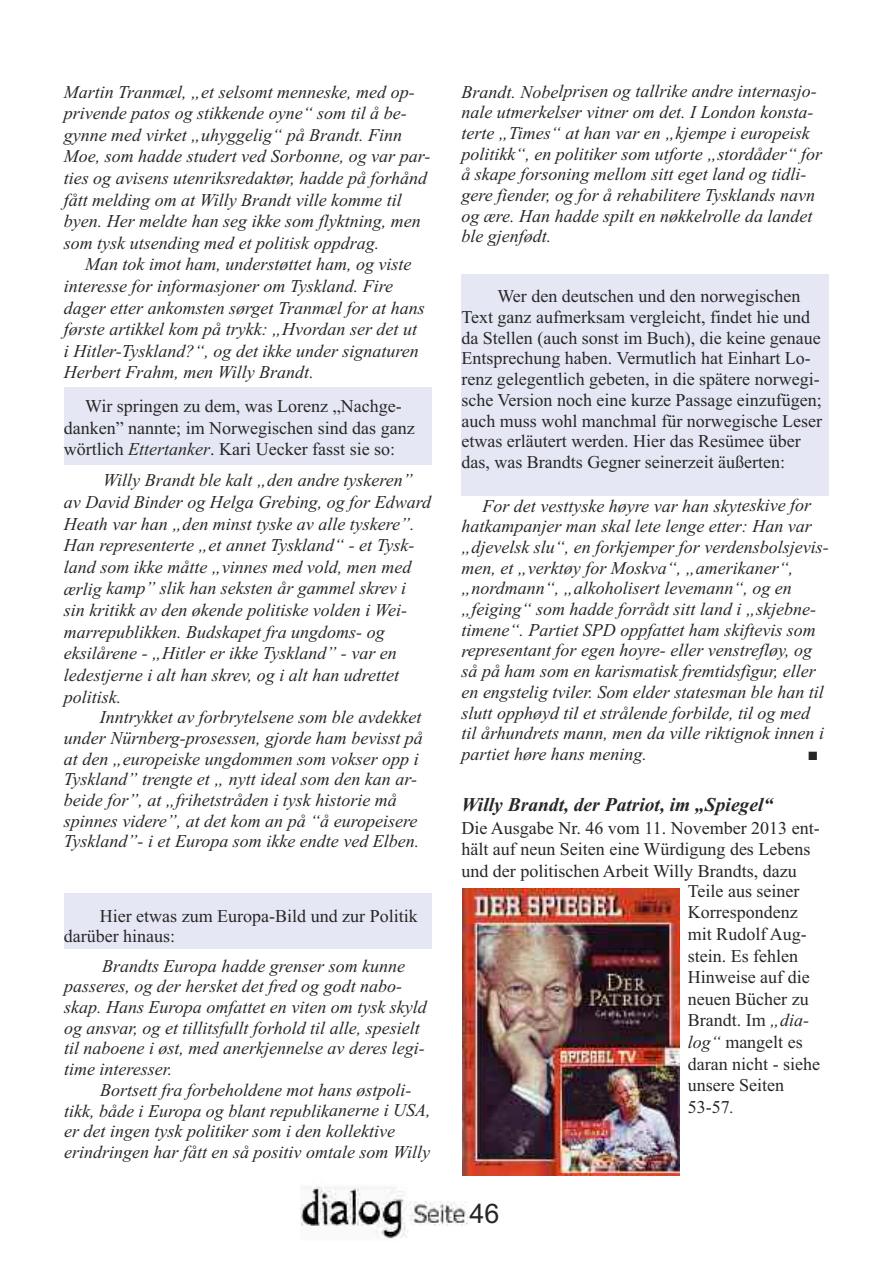
<style>
.page{position:relative;width:893px;height:1263px;background:#fff}
.page>*{position:absolute;margin:0;border:0;box-sizing:border-box;transform-origin:0 0}
.t1{font:27px "Arial";color:#272627}
.t2{font:italic 700 19.5px "Times New Roman";color:#272627}
.t3{font:italic 18px/20.7px "Times New Roman";color:#272627}
.t4{font:18px/21.6px "Times New Roman";color:#272627}
.s1{font-style:italic}
.s2{font-style:normal;color:#fff}
</style>
<div class="page">
<img style="left:301px;top:1186px;width:168px;height:53px">
<div style="left:64px;top:387px;width:368px;height:78px;background:#e5e8f4"></div>
<div style="left:64px;top:894px;width:368px;height:55px;background:#e5e8f4"></div>
<div style="left:461px;top:274px;width:368px;height:221px;background:#e5e8f4"></div>
<img style="left:463px;top:888px;width:216px;height:288px">
<p class="t3" style="left:64px;top:81px;width:368px;line-height:21.6px">Martin Tranmæl, „et selsomt menneske, med op&shy;privende patos og stikkende oyne“ som til å be&shy;gynne med virket „uhyggelig“ på Brandt. Finn Moe, som hadde studert ved Sorbonne, og var par&shy;ties og avisens utenriksredaktør, hadde på forhånd fått melding om at Willy Brandt ville komme til byen. Her meldte han seg ikke som flyktning, men som tysk utsending med et politisk oppdrag.</p>
<p class="t3" style="left:64px;top:253px;width:362px;line-height:21.6px;text-indent:21px">Man tok imot ham, understøttet ham, og viste interesse for informasjoner om Tyskland. Fire dager etter ankomsten sørget Tranmæl for at hans første artikkel kom på trykk: „Hvordan ser det ut i Hitler-Tyskland?“, og det ikke under signaturen Herbert Frahm, men Willy Brandt.</p>
<p class="t4" style="left:64px;top:395px;width:352px;text-indent:21px">Wir springen zu dem, was Lorenz „Nachge&shy;danken” nannte; im Norwegischen sind das ganz wörtlich <span class="s1">Ettertanker</span>. Kari Uecker fasst sie so:</p>
<p class="t3" style="left:64px;top:469px;width:369px;line-height:21.6px;text-indent:39px">Willy Brandt ble kalt „den andre tyskeren” av David Binder og Helga Grebing, og for Edward Heath var han „den minst tyske av alle tyskere”.<br>Han representerte „et annet Tyskland“ - et Tysk&shy;land som ikke måtte „vinnes med vold, men med ærlig kamp” slik han seksten år gammel skrev i sin kritikk av den økende politiske volden i Wei&shy;marrepublikken. Budskapet fra ungdoms- og eksilårene - „Hitler er ikke Tyskland” - var en ledestjerne i alt han skrev, og i alt han udrettet politisk.</p>
<p class="t3" style="left:64px;top:707px;width:360px;text-indent:36px">Inntrykket av forbrytelsene som ble avdekket under Nürnberg-prosessen, gjorde ham bevisst på at den „europeiske ungdommen som vokser opp i Tyskland” trengte et „ nytt ideal som den kan ar&shy;beide for”, at „frihetstråden i tysk historie må spinnes videre”, at det kom an på “å europeisere Tyskland”- i et Europa som ikke endte ved Elben.</p>
<p class="t4" style="left:64px;top:905px;width:355px;line-height:20.7px;text-indent:36px">Hier etwas zum Europa-Bild und zur Politik darüber hinaus:</p>
<p class="t3" style="left:64px;top:955px;width:364px;text-indent:38px">Brandts Europa hadde grenser som kunne passeres, og der hersket det fred og godt nabo&shy;skap. Hans Europa omfattet en viten om tysk skyld og ansvar, og et tillitsfullt forhold til alle, spesielt til naboene i øst, med anerkjennelse av deres legi&shy;time interesser.</p>
<p class="t3" style="left:64px;top:1079px;width:368px;text-indent:36px">Bortsett fra forbeholdene mot hans østpoli&shy;tikk, både i Europa og blant republikanerne i USA, er det ingen tysk politiker som i den kollektive erindringen har fått en så positiv omtale som Willy</p>
<p class="t3" style="left:461px;top:81px;width:362px">Brandt. Nobelprisen og tallrike andre internasjo&shy;nale utmerkelser vitner om det. I London konsta&shy;terte „Times“ at han var en „kjempe i europeisk politikk“, en politiker som utforte „stordåder“ for å skape forsoning mellom sitt eget land og tidli&shy;gere fiender, og for å rehabilitere Tysklands navn og ære. Han hadde spilt en nøkkelrolle da landet ble gjenfødt.</p>
<p class="t4" style="left:461px;top:286px;width:362px;line-height:20.7px;text-indent:36px">Wer den deutschen und den norwegischen Text ganz aufmerksam vergleicht, findet hie und da Stellen (auch sonst im Buch), die keine genaue Entsprechung haben. Vermutlich hat Einhart Lo&shy;renz gelegentlich gebeten, in die spätere norwegi&shy;sche Version noch eine kurze Passage einzufügen; auch muss wohl manchmal für norwegische Leser etwas erläutert werden. Hier das Resümee über das, was Brandts Gegner seinerzeit äußerten:</p>
<p class="t3" style="left:461px;top:495px;width:369px"><span class="s2">for</span>For det vesttyske høyre var han skyteskive for hatkampanjer man skal lete lenge etter: Han var „djevelsk slu“, en forkjemper for verdensbolsjevis&shy;men, et „verktøy for Moskva“, „amerikaner“, „nordmann“, „alkoholisert levemann“, og en „feiging“ som hadde forrådt sitt land i „skjebne&shy;timene“. Partiet SPD oppfattet ham skiftevis som representant for egen hoyre- eller venstrefløy, og så på ham som en karismatisk fremtidsfigur, eller en engstelig tviler. Som elder statesman ble han til slutt opphøyd til et strålende forbilde, til og med til århundrets mann, men da ville riktignok innen i partiet høre hans mening.</p>
<p class="t3" style="left:809px;top:743px;width:12px">■</p>
<p class="t2" style="left:461px;top:793px;width:313px">Willy Brandt, der Patriot, im „Spiegel“</p>
<p class="t4" style="left:461px;top:817px;width:360px">Die Ausgabe Nr. 46 vom 11. November 2013 ent&shy;hält auf neun Seiten eine Würdigung des Lebens und der politischen Arbeit Willy Brandts, dazu</p>
<p class="t4" style="left:688px;top:880px;width:134px">Teile aus seiner<br>Korrespondenz mit Rudolf Aug&shy;stein. Es fehlen<br>Hinweise auf die neuen Bücher zu<br>Brandt. Im <span class="s1">„dia&shy;log“</span> mangelt es daran nicht - siehe unsere Seiten<br>53-57<span class="s1">.</span></p>
<h1 class="t1" style="left:470px;top:1198px;width:32px">46</h1>
</div>
